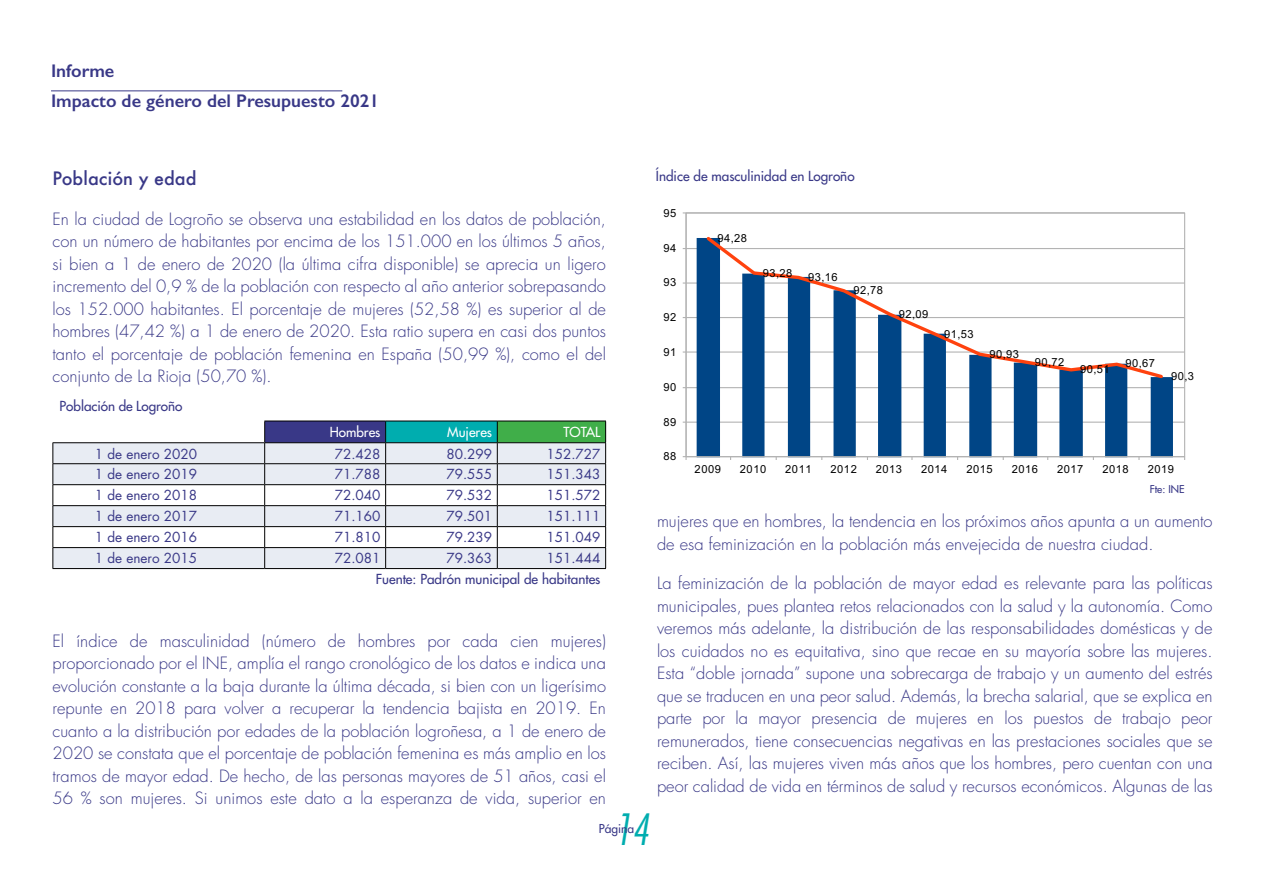
<style>
.page{position:relative;width:1263px;height:893px;background:#fff}
.page>*{position:absolute;margin:0;border:0;box-sizing:border-box;transform-origin:0 0}
.t1{font:italic 300 condensed 42px "Futura";color:#00adaf}
.t2{font:600 18.3px/29.5px "Gill Sans";color:#393887}
.generico{font:500 18px "Futura";letter-spacing:.005em;color:#393887}
.generico-2{font:300 16.5px/22.5px "Futura";color:#393887;text-align:justify}
.t3{font:13.5px "Futura";color:#393887}
.pies_de_foto{font:13.5px "Futura";color:#393887}
.t4{font:13.5px "Futura";color:#fff}
.t5{font:12px "Futura";color:#393887}
.t6{font:11.1px "Arial";letter-spacing:.045em;color:#000}
.pies_de_foto-2{font:10.5px "Futura";color:#393887}
</style>
<div class="page">
<hr style="left:51px;top:90px;width:291px;height:1px;background:#393887">
<div style="left:265px;top:421px;width:121px;height:22px;background:#393887"></div>
<div style="left:386px;top:421px;width:111px;height:22px;background:#00adaf"></div>
<div style="left:497px;top:421px;width:109px;height:22px;background:#40ae49"></div>
<svg style="left:54px;top:443px;width:551px;height:125px;fill:#e8ecf3"></svg>
<hr style="left:264px;top:421px;width:122px;height:1px;background:#000">
<hr style="left:386px;top:421px;width:111px;height:1px;background:#000">
<hr style="left:497px;top:421px;width:109px;height:1px;background:#000">
<svg style="left:53px;top:443px;width:1px;height:125px"></svg>
<svg style="left:264px;top:421px;width:1px;height:147px"></svg>
<svg style="left:385px;top:421px;width:1px;height:147px"></svg>
<svg style="left:497px;top:421px;width:1px;height:147px"></svg>
<svg style="left:605px;top:421px;width:1px;height:149px"></svg>
<hr style="left:265px;top:568px;width:121px;height:1px;background:#000">
<hr style="left:386px;top:568px;width:111px;height:1px;background:#000">
<hr style="left:497px;top:568px;width:109px;height:1px;background:#000">
<hr style="left:53px;top:442px;width:212px;height:1px;background:#000">
<hr style="left:265px;top:442px;width:121px;height:1px;background:#000">
<hr style="left:386px;top:442px;width:111px;height:1px;background:#000">
<hr style="left:497px;top:442px;width:109px;height:1px;background:#000">
<hr style="left:53px;top:463px;width:212px;height:1px;background:#000">
<hr style="left:265px;top:463px;width:121px;height:1px;background:#000">
<hr style="left:386px;top:463px;width:111px;height:1px;background:#000">
<hr style="left:497px;top:463px;width:109px;height:1px;background:#000">
<hr style="left:53px;top:484px;width:212px;height:1px;background:#000">
<hr style="left:265px;top:484px;width:121px;height:1px;background:#000">
<hr style="left:386px;top:484px;width:111px;height:1px;background:#000">
<hr style="left:497px;top:484px;width:109px;height:1px;background:#000">
<hr style="left:53px;top:505px;width:212px;height:1px;background:#000">
<hr style="left:265px;top:505px;width:121px;height:1px;background:#000">
<hr style="left:386px;top:505px;width:111px;height:1px;background:#000">
<hr style="left:497px;top:505px;width:109px;height:1px;background:#000">
<hr style="left:53px;top:526px;width:212px;height:1px;background:#000">
<hr style="left:265px;top:526px;width:121px;height:1px;background:#000">
<hr style="left:386px;top:526px;width:111px;height:1px;background:#000">
<hr style="left:497px;top:526px;width:109px;height:1px;background:#000">
<hr style="left:53px;top:547px;width:212px;height:1px;background:#000">
<hr style="left:265px;top:547px;width:121px;height:1px;background:#000">
<hr style="left:386px;top:547px;width:111px;height:1px;background:#000">
<hr style="left:497px;top:547px;width:109px;height:1px;background:#000">
<hr style="left:53px;top:568px;width:212px;height:1px;background:#000">
<hr style="left:686px;top:422px;width:499px;height:1px;background:#b3b3b3">
<hr style="left:686px;top:387px;width:499px;height:1px;background:#b3b3b3">
<hr style="left:686px;top:351px;width:499px;height:2px;background:#b3b3b3">
<hr style="left:686px;top:317px;width:499px;height:1px;background:#b3b3b3">
<hr style="left:686px;top:282px;width:499px;height:2px;background:#b3b3b3">
<hr style="left:686px;top:248px;width:499px;height:1px;background:#b3b3b3">
<svg style="left:697px;top:238px;width:476px;height:218px;fill:#004586"></svg>
<hr style="left:685px;top:213px;width:2px;height:244px;background:#b3b3b3">
<hr style="left:686px;top:456px;width:499px;height:1px;background:#b3b3b3">
<svg style="left:704px;top:237px;width:461px;height:144px"></svg>
<p class="t2" style="left:51px;top:56px;width:330px">Informe<br>Impacto de género del Presupuesto 2021</p>
<p class="generico" style="left:53px;top:166px;width:146px">Población y edad</p>
<p class="generico-2" style="left:53px;top:207px;width:555px">En la ciudad de Logroño se observa una estabilidad en los datos de población, con un número de habitantes por encima de los 151.000 en los últimos 5 años, si bien a 1 de enero de 2020 (la última cifra disponible) se aprecia un ligero incremento del 0,9 % de la población con respecto al año anterior sobrepasando los 152.000 habitantes. El porcentaje de mujeres (52,58 %) es superior al de hombres (47,42 %) a 1 de enero de 2020. Esta ratio supera en casi dos puntos tanto el porcentaje de población femenina en España (50,99 %), como el del conjunto de La Rioja (50,70 %).</p>
<p class="pies_de_foto" style="left:60px;top:398px;width:124px">Población de Logroño</p>
<p class="t4" style="left:330px;top:423px;width:52px">Hombres</p>
<p class="t4" style="left:447px;top:423px;width:46px">Mujeres</p>
<p class="t4" style="left:563px;top:423px;width:39px">TOTAL</p>
<p class="t3" style="left:95px;top:444px;width:104px">1 de enero 2020</p>
<p class="t3" style="left:335px;top:444px;width:47px">72.428</p>
<p class="t3" style="left:446px;top:444px;width:47px">80.299</p>
<p class="t3" style="left:546px;top:444px;width:56px">152.727</p>
<p class="t3" style="left:95px;top:465px;width:104px">1 de enero 2019</p>
<p class="t3" style="left:335px;top:465px;width:47px">71.788</p>
<p class="t3" style="left:446px;top:465px;width:47px">79.555</p>
<p class="t3" style="left:546px;top:465px;width:56px">151.343</p>
<p class="t3" style="left:95px;top:486px;width:104px">1 de enero 2018</p>
<p class="t3" style="left:335px;top:486px;width:47px">72.040</p>
<p class="t3" style="left:446px;top:486px;width:47px">79.532</p>
<p class="t3" style="left:546px;top:486px;width:56px">151.572</p>
<p class="t3" style="left:95px;top:507px;width:104px">1 de enero 2017</p>
<p class="t3" style="left:335px;top:507px;width:47px">71.160</p>
<p class="t3" style="left:446px;top:507px;width:47px">79.501</p>
<p class="t3" style="left:546px;top:507px;width:56px">151.111</p>
<p class="t3" style="left:95px;top:528px;width:104px">1 de enero 2016</p>
<p class="t3" style="left:335px;top:528px;width:47px">71.810</p>
<p class="t3" style="left:446px;top:528px;width:47px">79.239</p>
<p class="t3" style="left:546px;top:528px;width:56px">151.049</p>
<p class="t3" style="left:95px;top:549px;width:104px">1 de enero 2015</p>
<p class="t3" style="left:335px;top:549px;width:47px">72.081</p>
<p class="t3" style="left:446px;top:549px;width:47px">79.363</p>
<p class="t3" style="left:546px;top:549px;width:56px">151.444</p>
<p class="pies_de_foto" style="left:376px;top:571px;width:226px">Fuente: Padrón municipal de habitantes</p>
<p class="generico-2" style="left:53px;top:629px;width:555px">El índice de masculinidad (número de hombres por cada cien mujeres) proporcionado por el INE, amplía el rango cronológico de los datos e indica una evolución constante a la baja durante la última década, si bien con un ligerísimo repunte en 2018 para volver a recuperar la tendencia bajista en 2019. En cuanto a la distribución por edades de la población logroñesa, a 1 de enero de 2020 se constata que el porcentaje de población femenina es más amplio en los tramos de mayor edad. De hecho, de las personas mayores de 51 años, casi el 56 % son mujeres. Si unimos este dato a la esperanza de vida, superior en</p>
<p class="pies_de_foto" style="left:656px;top:167px;width:200px">Índice de masculinidad en Logroño</p>
<p class="t6" style="left:664px;top:205px;width:14px">95</p>
<p class="t6" style="left:664px;top:240px;width:14px">94</p>
<p class="t6" style="left:664px;top:275px;width:14px">93</p>
<p class="t6" style="left:664px;top:310px;width:14px">92</p>
<p class="t6" style="left:664px;top:344px;width:14px">91</p>
<p class="t6" style="left:664px;top:379px;width:14px">90</p>
<p class="t6" style="left:664px;top:414px;width:14px">89</p>
<p class="t6" style="left:664px;top:449px;width:14px">88</p>
<p class="t6" style="left:717px;top:230px;width:31px">94,28</p>
<p class="t6" style="left:763px;top:265px;width:31px">93,28</p>
<p class="t6" style="left:808px;top:269px;width:31px">93,16</p>
<p class="t6" style="left:853px;top:283px;width:31px">92,78</p>
<p class="t6" style="left:899px;top:307px;width:31px">92,09</p>
<p class="t6" style="left:944px;top:326px;width:31px">91,53</p>
<p class="t6" style="left:989px;top:347px;width:31px">90,93</p>
<p class="t6" style="left:1035px;top:354px;width:31px">90,72</p>
<p class="t6" style="left:1080px;top:361px;width:31px">90,51</p>
<p class="t6" style="left:1125px;top:356px;width:31px">90,67</p>
<p class="t6" style="left:1171px;top:369px;width:24px">90,3</p>
<p class="t6" style="left:695px;top:462px;width:28px">2009</p>
<p class="t6" style="left:740px;top:462px;width:28px">2010</p>
<p class="t6" style="left:785px;top:462px;width:28px">2011</p>
<p class="t6" style="left:831px;top:462px;width:28px">2012</p>
<p class="t6" style="left:876px;top:462px;width:28px">2013</p>
<p class="t6" style="left:921px;top:462px;width:28px">2014</p>
<p class="t6" style="left:966px;top:462px;width:28px">2015</p>
<p class="t6" style="left:1012px;top:462px;width:28px">2016</p>
<p class="t6" style="left:1057px;top:462px;width:28px">2017</p>
<p class="t6" style="left:1102px;top:462px;width:28px">2018</p>
<p class="t6" style="left:1148px;top:462px;width:28px">2019</p>
<p class="pies_de_foto-2" style="left:1150px;top:482px;width:36px">Fte: INE</p>
<p class="generico-2" style="left:657px;top:510px;width:557px">mujeres que en hombres, la tendencia en los próximos años apunta a un aumento de esa feminización en la población más envejecida de nuestra ciudad.</p>
<p class="generico-2" style="left:657px;top:572px;width:557px">La feminización de la población de mayor edad es relevante para las políticas municipales, pues plantea retos relacionados con la salud y la autonomía. Como veremos más adelante, la distribución de las responsabilidades domésticas y de los cuidados no es equitativa, sino que recae en su mayoría sobre las mujeres.<br>Esta “doble jornada” supone una sobrecarga de trabajo y un aumento del estrés que se traducen en una peor salud. Además, la brecha salarial, que se explica en parte por la mayor presencia de mujeres en los puestos de trabajo peor remunerados, tiene consecuencias negativas en las prestaciones sociales que se reciben. Así, las mujeres viven más años que los hombres, pero cuentan con una peor calidad de vida en términos de salud y recursos económicos. Algunas de las</p>
<h1 class="t1" style="left:614px;top:803px;width:36px">14</h1>
<p class="t5" style="left:599px;top:821px;width:37px">Página</p>
</div>
